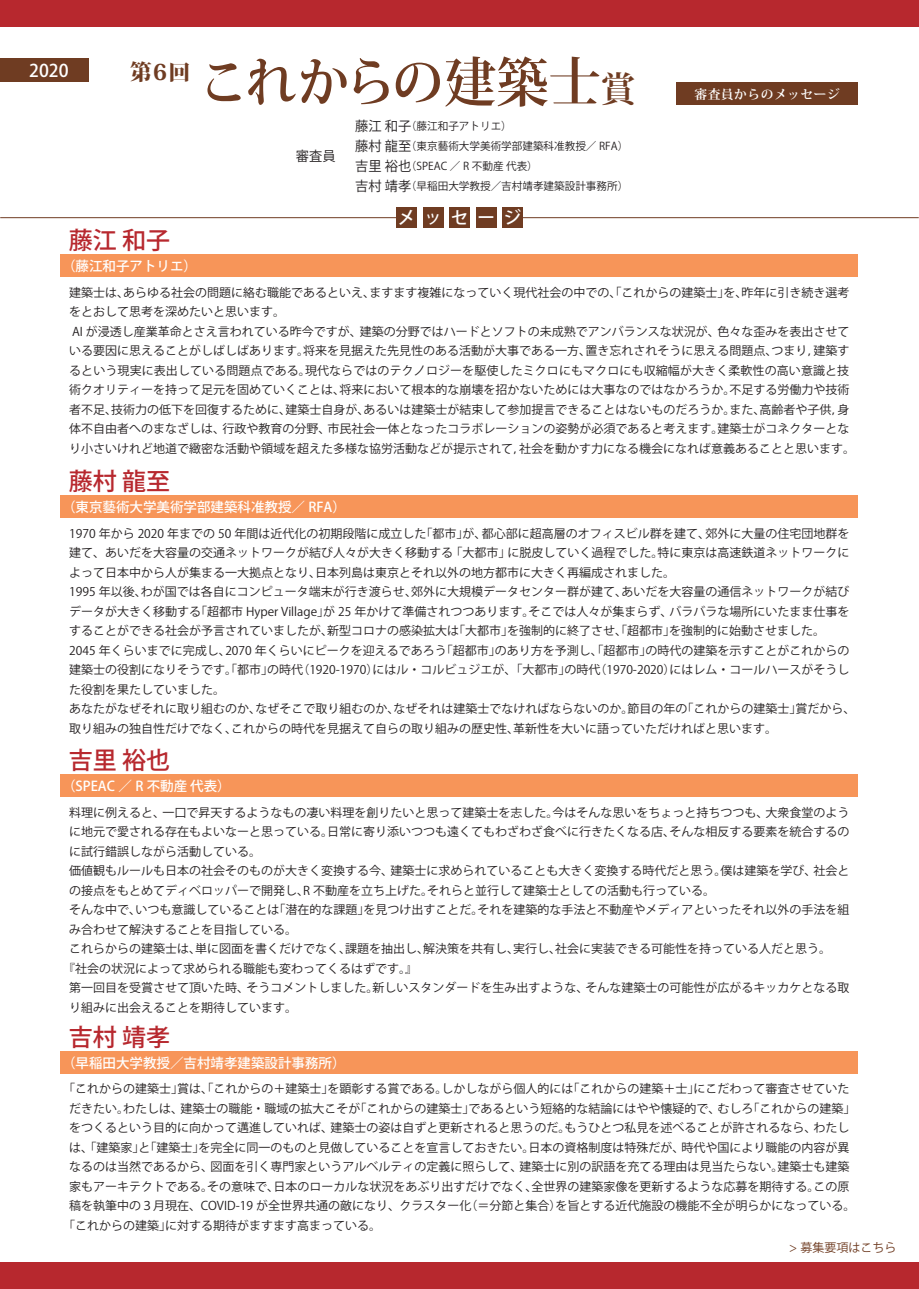
<style>
.page{position:relative;width:919px;height:1289px;background:#fff}
.page>*{position:absolute;margin:0;border:0;box-sizing:border-box;transform-origin:0 0}
.t1{font:700 53.4px "Koz Min Pro";color:#6f3c22}
.t2{font:500 24px "Koz Go Pro";color:#b7282e}
.t3{font:800 21.9px "Koz Min Pro";color:#6f3c22}
.t4{font:500 17.55px "Koz Go Pro";letter-spacing:.515em;color:#fff}
.t5{font:500 13.5px "Koz Go Pro";color:#fff}
.t6{font:13.5px "Koz Go Pro";color:#231f20}
.t7{font:700 12.75px "Koz Min Pro";letter-spacing:.04em;color:#fff}
.t8{font:12px/19.5px "Koz Go Pro";color:#231f20}
.t9{font:12px "Koz Go Pro";color:#6f3c22}
.t10{font:10.8px/20.2px "Koz Go Pro";color:#231f20}
.s1{font-size:35.1px}
.s2{font-size:13.5px}
</style>
<div class="page">
<div style="left:0;top:0;width:919px;height:26px;background:#b7282e"></div>
<div style="left:0;top:1262px;width:919px;height:27px;background:#b7282e"></div>
<div style="left:61px;top:255px;width:797px;height:22px;background:#f79559"></div>
<div style="left:61px;top:774px;width:797px;height:23px;background:#f79559"></div>
<div style="left:61px;top:495px;width:797px;height:23px;background:#f79559"></div>
<div style="left:61px;top:1051px;width:797px;height:22px;background:#f79559"></div>
<hr style="left:0;top:217px;width:401px;height:1px;background:#6f3c22">
<hr style="left:518px;top:217px;width:401px;height:1px;background:#6f3c22">
<div style="left:396px;top:207px;width:21px;height:21px;background:#6f3c22"></div>
<div style="left:423px;top:207px;width:20px;height:21px;background:#6f3c22"></div>
<div style="left:449px;top:207px;width:21px;height:21px;background:#6f3c22"></div>
<div style="left:476px;top:207px;width:20px;height:21px;background:#6f3c22"></div>
<div style="left:502px;top:207px;width:21px;height:21px;background:#6f3c22"></div>
<div style="left:0;top:58px;width:89px;height:24px;background:#6f3c22"></div>
<div style="left:677px;top:82px;width:181px;height:23px;background:#6f3c22"></div>
<h3 class="t4" style="left:29px;top:59px;width:41px">2020</h3>
<h3 class="t3" style="left:130px;top:56px;width:61px">第6回</h3>
<h1 class="t1" style="left:198px;top:43px;width:439px">これからの建築士<span class="s1">賞</span></h1>
<h2 class="t2" style="left:69px;top:224px;width:103px">藤江 和子</h2>
<p class="t5" style="left:62px;top:257px;width:136px">（藤江和子アトリエ）</p>
<p class="t6" style="left:296px;top:147px;width:41px">審査員</p>
<p class="t10" style="left:355px;top:116px;width:274px"><span class="s2">藤江 和子</span>（藤江和子アトリエ）<br><span class="s2">藤村 龍至</span>（東京藝術大学美術学部建築科准教授／ RFA）<span class="s2">吉里 裕也</span>（SPEAC ／ R 不動産 代表）<br><span class="s2">吉村 靖孝</span>（早稲田大学教授／吉村靖孝建築設計事務所）</p>
<h3 class="t4" style="left:398px;top:207px;width:125px">メッセージ</h3>
<p class="t7" style="left:694px;top:85px;width:147px">審査員からのメッセージ</p>
<p class="t8" style="left:69px;top:283px;width:787px">建築士は、あらゆる社会の問題に絡む職能であるといえ、ますます複雑になっていく現代社会の中での、「これからの建築士」を、昨年に引き続き選考をとおして思考を深めたいと思います。<br>AI が浸透し産業革命とさえ言われている昨今ですが、建築の分野ではハードとソフトの未成熟でアンバランスな状況が、色々な歪みを表出させている要因に思えることがしばしばあります。将来を見据えた先見性のある活動が大事である一方、置き忘れされそうに思える問題点、つまり，建築するという現実に表出している問題点である。現代ならではのテクノロジーを駆使したミクロにもマクロにも収縮幅が大きく柔軟性の高い意識と技術クオリティーを持って足元を固めていくことは、将来において根本的な崩壊を招かないためには大事なのではなかろうか。不足する労働力や技術者不足、技術力の低下を回復するために、建築士自身が、あるいは建築士が結束して参加提言できることはないものだろうか。また、高齢者や子供，身体不自由者へのまなざしは、行政や教育の分野、市民社会一体となったコラボレーションの姿勢が必須であると考えます。建築士がコネクターとなり小さいけれど地道で緻密な活動や領域を超えた多様な協労活動などが提示されて，社会を動かす力になる機会になれば意義あることと思います。</p>
<h2 class="t2" style="left:69px;top:465px;width:103px">藤村 龍至</h2>
<p class="t5" style="left:62px;top:498px;width:285px">（東京藝術大学美術学部建築科准教授／ RFA）</p>
<p class="t8" style="left:69px;top:524px;width:788px">1970 年から 2020 年までの 50 年間は近代化の初期段階に成立した「都市」が、都心部に超高層のオフィスビル群を建て、郊外に大量の住宅団地群を建て、あいだを大容量の交通ネットワークが結び人々が大きく移動する「大都市」に脱皮していく過程でした。特に東京は高速鉄道ネットワークによって日本中から人が集まる一大拠点となり、日本列島は東京とそれ以外の地方都市に大きく再編成されました。<br>1995 年以後、わが国では各自にコンピュータ端末が行き渡らせ、郊外に大規模データセンター群が建て、あいだを大容量の通信ネットワークが結びデータが大きく移動する「超都市 Hyper Village」が 25 年かけて準備されつつあります。そこでは人々が集まらず、バラバラな場所にいたまま仕事をすることができる社会が予言されていましたが、新型コロナの感染拡大は「大都市」を強制的に終了させ、「超都市」を強制的に始動させました。<br>2045 年くらいまでに完成し、2070 年くらいにピークを迎えるであろう「超都市」のあり方を予測し、「超都市」の時代の建築を示すことがこれからの建築士の役割になりそうです。「都市」の時代（1920-1970）にはル・コルビュジエが、「大都市」の時代（1970-2020）にはレム・コールハースがそうした役割を果たしていました。<br>あなたがなぜそれに取り組むのか、なぜそこで取り組むのか、なぜそれは建築士でなければならないのか。節目の年の「これからの建築士」賞だから、取り組みの独自性だけでなく、これからの時代を見据えて自らの取り組みの歴史性、革新性を大いに語っていただければと思います。</p>
<h2 class="t2" style="left:69px;top:744px;width:103px">吉里 裕也</h2>
<p class="t5" style="left:62px;top:777px;width:170px">（SPEAC ／ R 不動産 代表）</p>
<p class="t8" style="left:69px;top:803px;width:782px">料理に例えると、一口で昇天するようなもの凄い料理を創りたいと思って建築士を志した。今はそんな思いをちょっと持ちつつも、大衆食堂のよう</p>
<p class="t8" style="left:69px;top:822px;width:782px">に地元で愛される存在もよいなーと思っている。日常に寄り添いつつも遠くてもわざわざ食べに行きたくなる店、そんな相反する要素を統合するの</p>
<p class="t8" style="left:69px;top:842px;width:193px">に試行錯誤しながら活動している。</p>
<p class="t8" style="left:69px;top:861px;width:782px">価値観もルールも日本の社会そのものが大きく変換する今、建築士に求められていることも大きく変換する時代だと思う。僕は建築を学び、社会と</p>
<p class="t8" style="left:69px;top:881px;width:647px">の接点をもとめてディベロッパーで開発し、R 不動産を立ち上げた。それらと並行して建築士としての活動も行っている。</p>
<p class="t8" style="left:69px;top:900px;width:782px">そんな中で、いつも意識していることは「潜在的な課題」を見つけ出すことだ。それを建築的な手法と不動産やメディアといったそれ以外の手法を組</p>
<p class="t8" style="left:69px;top:920px;width:229px">み合わせて解決することを目指している。</p>
<p class="t8" style="left:69px;top:939px;width:763px">これらからの建築士は、単に図面を書くだけでなく、課題を抽出し、解決策を共有し、実行し、社会に実装できる可能性を持っている人だと思う。</p>
<p class="t8" style="left:63px;top:959px;width:355px">『社会の状況によって求められる職能も変わってくるはずです。』</p>
<p class="t8" style="left:69px;top:978px;width:782px">第一回目を受賞させて頂いた時、そうコメントしました。新しいスタンダードを生み出すような、そんな建築士の可能性が広がるキッカケとなる取</p>
<p class="t8" style="left:69px;top:998px;width:229px">り組みに出会えることを期待しています。</p>
<h2 class="t2" style="left:69px;top:1021px;width:103px">吉村 靖孝</h2>
<p class="t5" style="left:62px;top:1054px;width:285px">（早稲田大学教授／吉村靖孝建築設計事務所）</p>
<p class="t8" style="left:63px;top:1079px;width:788px">「これからの建築士」賞は、「これからの＋建築士」を顕彰する賞である。しかしながら個人的には「これからの建築＋士」にこだわって審査させていた</p>
<p class="t8" style="left:69px;top:1099px;width:788px">だきたい。わたしは、建築士の職能・職域の拡大こそが「これからの建築士」であるという短絡的な結論にはやや懐疑的で、むしろ「これからの建築」</p>
<p class="t8" style="left:69px;top:1118px;width:782px">をつくるという目的に向かって邁進していれば、建築士の姿は自ずと更新されると思うのだ。もうひとつ私見を述べることが許されるなら、わたし</p>
<p class="t8" style="left:69px;top:1138px;width:782px">は、「建築家」と「建築士」を完全に同一のものと見做していることを宣言しておきたい。日本の資格制度は特殊だが、時代や国により職能の内容が異</p>
<p class="t8" style="left:69px;top:1157px;width:782px">なるのは当然であるから、図面を引く専門家というアルベルティの定義に照らして、建築士に別の訳語を充てる理由は見当たらない。建築士も建築</p>
<p class="t8" style="left:69px;top:1177px;width:782px">家もアーキテクトである。その意味で、日本のローカルな状況をあぶり出すだけでなく、全世界の建築家像を更新するような応募を期待する。この原</p>
<p class="t8" style="left:69px;top:1196px;width:788px">稿を執筆中の３月現在、COVID-19 が全世界共通の敵になり、クラスター化（＝分節と集合）を旨とする近代施設の機能不全が明らかになっている。</p>
<p class="t8" style="left:63px;top:1216px;width:319px">「これからの建築」に対する期待がますます高まっている。</p>
<p class="t9" style="left:789px;top:1240px;width:109px">&gt; 募集要項はこちら</p>
</div>
